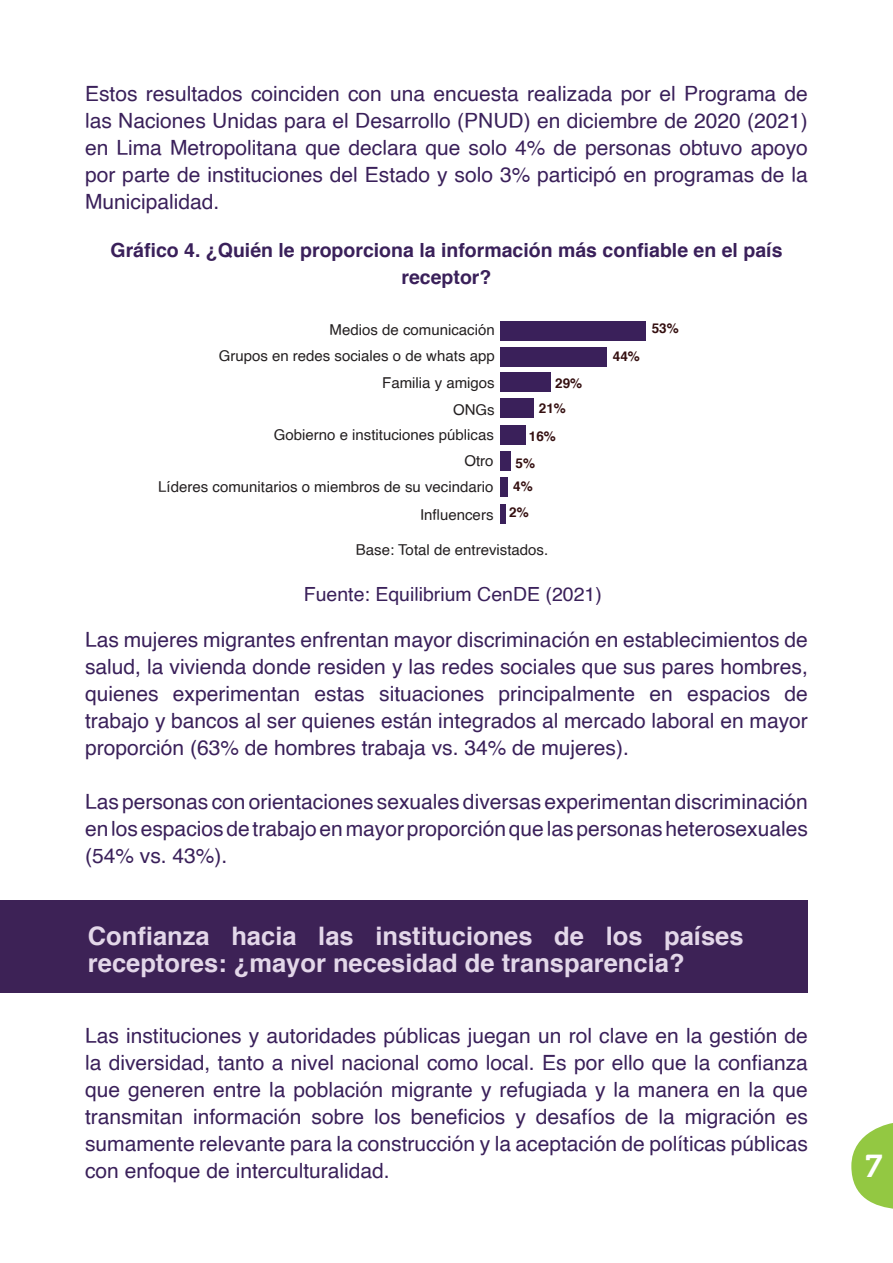
<style>
.page{position:relative;width:893px;height:1263px;background:#fff}
.page>*{position:absolute;margin:0;border:0;box-sizing:border-box;transform-origin:0 0}
.t1{font:31.5px "Museo 700";color:#fff}
.t2{font:700 25.5px/27px "Helvetica";color:#e3d7e9}
.t3{font:21px/27px "Helvetica";color:#3a205a;text-align:justify}
.t4{font:700 19.5px/27px "Helvetica";color:#3a205a;text-align:center}
.t5{font:19.5px "Helvetica";color:#3a205a}
.t6{font:15px "Helvetica";color:#231f20}
.t7{font:700 13.5px "Helvetica";color:#340f10}
</style>
<div class="page">
<svg style="left:851px;top:1123px;width:42px;height:86px"></svg>
<div style="left:500px;top:320px;width:146px;height:20px;background:#3a205a"></div>
<div style="left:0;top:900px;width:808px;height:93px;background:#3d2256"></div>
<div style="left:500px;top:347px;width:107px;height:20px;background:#3a205a"></div>
<div style="left:500px;top:372px;width:51px;height:20px;background:#3a205a"></div>
<div style="left:500px;top:398px;width:34px;height:20px;background:#3a205a"></div>
<div style="left:500px;top:424px;width:26px;height:20px;background:#3a205a"></div>
<div style="left:500px;top:451px;width:11px;height:20px;background:#3a205a"></div>
<div style="left:500px;top:477px;width:8px;height:20px;background:#3a205a"></div>
<div style="left:500px;top:504px;width:5px;height:20px;background:#3a205a"></div>
<p class="t3" style="left:85px;top:81px;width:724px">Estos resultados coinciden con una encuesta realizada por el Programa de las Naciones Unidas para el Desarrollo (PNUD) en diciembre de 2020 (2021) en Lima Metropolitana que declara que solo 4% de personas obtuvo apoyo por parte de instituciones del Estado y solo 3% participó en programas de la Municipalidad.</p>
<p class="t4" style="left:111px;top:237px;width:673px">Gráfico 4. ¿Quién le proporciona la información más confiable en el país receptor?</p>
<p class="t7" style="left:652px;top:317px;width:29px">53%</p>
<p class="t7" style="left:613px;top:346px;width:29px">44%</p>
<p class="t7" style="left:555px;top:372px;width:29px">29%</p>
<p class="t7" style="left:539px;top:398px;width:29px">21%</p>
<p class="t7" style="left:529px;top:425px;width:29px">16%</p>
<p class="t7" style="left:516px;top:452px;width:21px">5%</p>
<p class="t7" style="left:513px;top:476px;width:21px">4%</p>
<p class="t7" style="left:509px;top:501px;width:21px">2%</p>
<p class="t6" style="left:330px;top:318px;width:167px">Medios de comunicación</p>
<p class="t6" style="left:219px;top:344px;width:277px">Grupos en redes sociales o de whats app</p>
<p class="t6" style="left:382px;top:371px;width:114px">Familia y amigos</p>
<p class="t6" style="left:453px;top:398px;width:43px">ONGs</p>
<p class="t6" style="left:274px;top:423px;width:222px">Gobierno e instituciones públicas</p>
<p class="t6" style="left:464px;top:449px;width:31px">Otro</p>
<p class="t6" style="left:158px;top:476px;width:337px">Líderes comunitarios o miembros de su vecindario</p>
<p class="t6" style="left:420px;top:503px;width:75px">Influencers</p>
<p class="t6" style="left:356px;top:538px;width:194px">Base: Total de entrevistados.</p>
<p class="t5" style="left:304px;top:579px;width:300px">Fuente: Equilibrium CenDE (2021)</p>
<p class="t3" style="left:85px;top:627px;width:724px">Las mujeres migrantes enfrentan mayor discriminación en establecimientos de salud, la vivienda donde residen y las redes sociales que sus pares hombres, quienes experimentan estas situaciones principalmente en espacios de trabajo y bancos al ser quienes están integrados al mercado laboral en mayor proporción (63% de hombres trabaja vs. 34% de mujeres).</p>
<p class="t3" style="left:85px;top:789px;width:724px">Las personas con orientaciones sexuales diversas experimentan discriminación en los espacios de trabajo en mayor proporción que las personas heterosexuales (54% vs. 43%).</p>
<p class="t2" style="left:88px;top:922px;width:657px">Confianza hacia las instituciones de los países receptores: ¿mayor necesidad de transparencia?</p>
<p class="t3" style="left:85px;top:1022px;width:724px">Las instituciones y autoridades públicas juegan un rol clave en la gestión de la diversidad, tanto a nivel nacional como local. Es por ello que la confianza que generen entre la población migrante y refugiada y la manera en la que transmitan información sobre los beneficios y desafíos de la migración es sumamente relevante para la construcción y la aceptación de políticas públicas con enfoque de interculturalidad.</p>
<h1 class="t1" style="left:866px;top:1149px;width:18px">7</h1>
</div>
